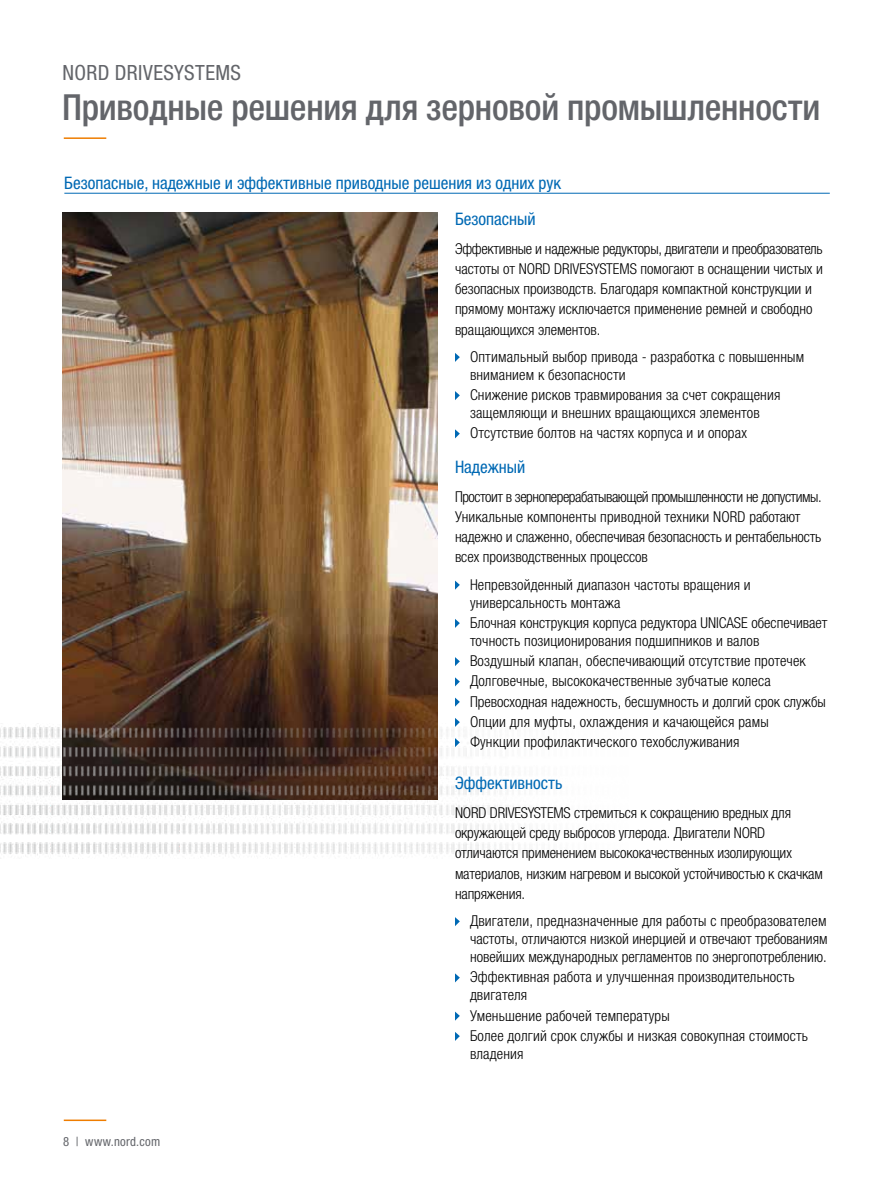
<style>
.page{position:relative;width:893px;height:1188px;background:#fff}
.page>*{position:absolute;margin:0;border:0;box-sizing:border-box;transform-origin:0 0}
.t1{font:500 condensed 36px "Helvetica Neue LTW1 G";letter-spacing:-.005em;color:#63656a}
.t2{font:condensed 21px "Helvetica Neue LTW1 G";letter-spacing:.02em;color:#63656a}
.t3{font:condensed 17.25px/36.2px "Helvetica Neue LTW1 G";color:#0069b4}
.t4{font:300 condensed 15px/20.2px "Helvetica Neue LTW1 G";color:#000}
.t5{font:condensed 12.75px "Helvetica Neue LTW1 G";letter-spacing:.02em;color:#63656a}
</style>
<div class="page">
<hr style="left:64px;top:1120px;width:42px;height:1px;background:#ef7d00">
<hr style="left:64px;top:137px;width:42px;height:2px;background:#ef7d00">
<img style="left:63px;top:213px;width:374px;height:511px">
<img style="left:0;top:724px;width:437px;height:135px">
<hr style="left:64px;top:193px;width:766px;height:1px;background:#0069b4">
<svg style="left:455px;top:353px;width:5px;height:9px"></svg>
<svg style="left:455px;top:391px;width:5px;height:9px"></svg>
<svg style="left:455px;top:429px;width:5px;height:9px"></svg>
<svg style="left:455px;top:581px;width:5px;height:9px"></svg>
<svg style="left:455px;top:619px;width:5px;height:9px"></svg>
<svg style="left:455px;top:657px;width:5px;height:9px"></svg>
<svg style="left:455px;top:677px;width:5px;height:9px"></svg>
<svg style="left:455px;top:698px;width:5px;height:9px"></svg>
<svg style="left:455px;top:718px;width:5px;height:9px"></svg>
<svg style="left:455px;top:738px;width:5px;height:9px"></svg>
<svg style="left:455px;top:917px;width:5px;height:9px"></svg>
<svg style="left:455px;top:973px;width:5px;height:9px"></svg>
<svg style="left:455px;top:1012px;width:5px;height:9px"></svg>
<svg style="left:455px;top:1032px;width:5px;height:9px"></svg>
<h2 class="t2" style="left:63px;top:60px;width:180px">NORD DRIVESYSTEMS</h2>
<h1 class="t1" style="left:62px;top:86px;width:760px">Приводные решения для зерновой промышленности</h1>
<p class="t3" style="left:455px;top:165px;width:108px;text-indent:-391px">Безопасные, надежные и эффективные приводные решения из одних рук<br>Безопасный</p>
<p class="t4" style="left:455px;top:238px;width:369px">Эффективные и надежные редукторы, двигатели и преобразователь частоты от NORD DRIVESYSTEMS помогают в оснащении чистых и безопасных производств. Благодаря компактной конструкции и прямому монтажу исключается применение ремней и свободно вращающихся элементов.</p>
<p class="t4" style="left:470px;top:348px;width:336px;line-height:18px">Оптимальный выбор привода - разработка с повышенным вниманием к безопасности</p>
<p class="t4" style="left:470px;top:386px;width:312px;line-height:18px">Снижение рисков травмирования за счет сокращения защемляющи и внешних вращающихся элементов</p>
<p class="t4" style="left:470px;top:423px;width:278px">Отсутствие болтов на частях корпуса и и опорах</p>
<p class="t3" style="left:455px;top:449px;width:72px">Надежный</p>
<p class="t4" style="left:455px;top:486px;width:368px">Простоит в зерноперерабатывающей промышленности не допустимы.<br>Уникальные компоненты приводной техники NORD работают надежно и слаженно, обеспечивая безопасность и рентабельность всех производственных процессов</p>
<p class="t4" style="left:470px;top:576px;width:282px;line-height:18px">Непревзойденный диапазон частоты вращения и универсальность монтажа</p>
<p class="t4" style="left:470px;top:614px;width:359px;line-height:18px">Блочная конструкция корпуса редуктора UNICASE обеспечивает точность позиционирования подшипников и валов</p>
<p class="t4" style="left:470px;top:651px;width:357px">Воздушный клапан, обеспечивающий отсутствие протечек Долговечные, высококачественные зубчатые колеса Превосходная надежность, бесшумность и долгий срок службы Опции для муфты, охлаждения и качающейся рамы<br>Функции профилактического техобслуживания</p>
<p class="t3" style="left:455px;top:765px;width:109px">Эффективность</p>
<p class="t4" style="left:455px;top:803px;width:369px">NORD DRIVESYSTEMS стремиться к сокращению вредных для окружающей среду выбросов углерода. Двигатели NORD отличаются применением высококачественных изолирующих материалов, низким нагревом и высокой устойчивостью к скачкам напряжения.</p>
<p class="t4" style="left:470px;top:912px;width:359px;line-height:18px;text-align:justify">Двигатели, предназначенные для работы с преобразователем частоты, отличаются низкой инерцией и отвечают требованиям новейших международных регламентов по энергопотреблению.</p>
<p class="t4" style="left:470px;top:968px;width:326px;line-height:18px">Эффективная работа и улучшенная производительность двигателя</p>
<p class="t4" style="left:470px;top:1005px;width:339px">Уменьшение рабочей температуры<br>Более долгий срок службы и низкая совокупная стоимость</p>
<p class="t4" style="left:470px;top:1044px;width:55px">владения</p>
<p class="t5" style="left:63px;top:1134px;width:98px">8 | www.nord.com</p>
</div>
